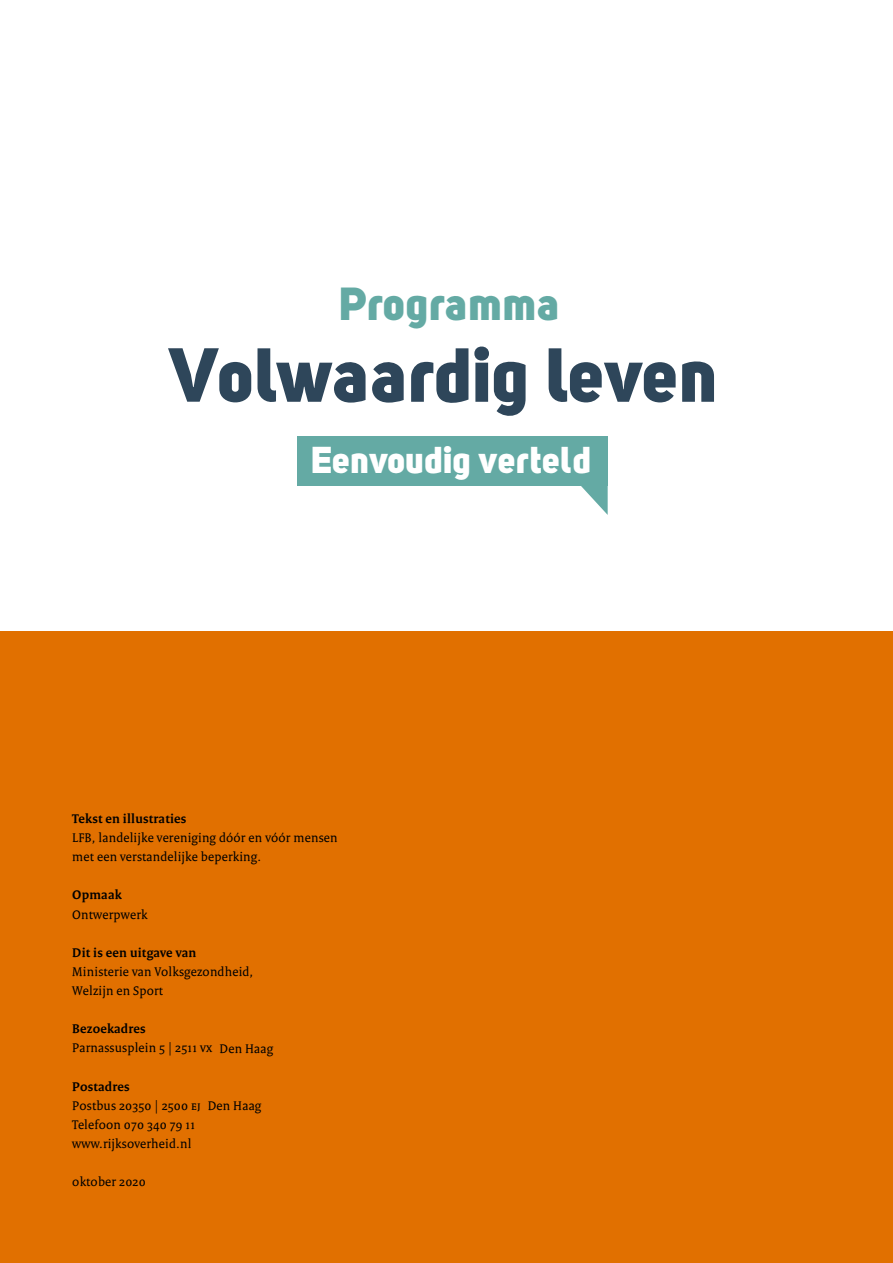
<style>
.page{position:relative;width:893px;height:1263px;background:#fff}
.page>*{position:absolute;margin:0;border:0;box-sizing:border-box;transform-origin:0 0}
.t1{font:75.45px "Uni Sans Heavy";color:#2e465a}
.t2{font:45.9px "Uni Sans Heavy";color:#64aaa4}
.t3{font:36.9px "Uni Sans Heavy";color:#fff}
.P_-_Colofon_plat{font:13.5px/19.2px "Rijksoverheid Serif";letter-spacing:.015em;color:#000}
.P_-_Colofon_kop{font:700 13.5px "Rijksoverheid Serif";letter-spacing:.015em;color:#000}
</style>
<div class="page">
<div style="left:0;top:631px;width:893px;height:632px;background:#e17000"></div>
<div style="left:297px;top:436px;width:311px;height:50px;background:#64aaa4"></div>
<svg style="left:581px;top:486px;width:27px;height:29px"></svg>
<p class="t2" style="left:340px;top:276px;width:223px">Programma</p>
<p class="t1" style="left:172px;top:330px;width:549px">Volwaardig leven</p>
<p class="t3" style="left:312px;top:437px;width:282px">Eenvoudig verteld</p>
<p class="P_-_Colofon_kop" style="left:72px;top:810px;width:115px">Tekst en illustraties</p>
<p class="P_-_Colofon_plat" style="left:72px;top:828px;width:267px">LFB, landelijke vereniging dóór en vóór mensen met een verstandelijke beperking.</p>
<p class="P_-_Colofon_kop" style="left:72px;top:887px;width:51px">Opmaak</p>
<p class="P_-_Colofon_plat" style="left:72px;top:904px;width:77px">Ontwerpwerk</p>
<p class="P_-_Colofon_kop" style="left:72px;top:944px;width:125px">Dit is een uitgave van</p>
<p class="P_-_Colofon_plat" style="left:72px;top:962px;width:183px">Ministerie van Volksgezondheid,</p>
<p class="P_-_Colofon_plat" style="left:72px;top:981px;width:92px">Welzijn en Sport</p>
<p class="P_-_Colofon_kop" style="left:72px;top:1021px;width:75px">Bezoekadres</p>
<p class="P_-_Colofon_plat" style="left:72px;top:1038px;width:202px">Parnassusplein 5 | 2511 vx Den Haag</p>
<p class="P_-_Colofon_kop" style="left:72px;top:1078px;width:59px">Postadres</p>
<p class="P_-_Colofon_plat" style="left:72px;top:1096px;width:191px">Postbus 20350 | 2500 ej Den Haag</p>
<p class="P_-_Colofon_plat" style="left:72px;top:1115px;width:125px">Telefoon 070 340 79 11</p>
<p class="P_-_Colofon_plat" style="left:72px;top:1134px;width:121px">www.rijksoverheid.nl</p>
<p class="P_-_Colofon_plat" style="left:72px;top:1172px;width:75px">oktober 2020</p>
</div>
